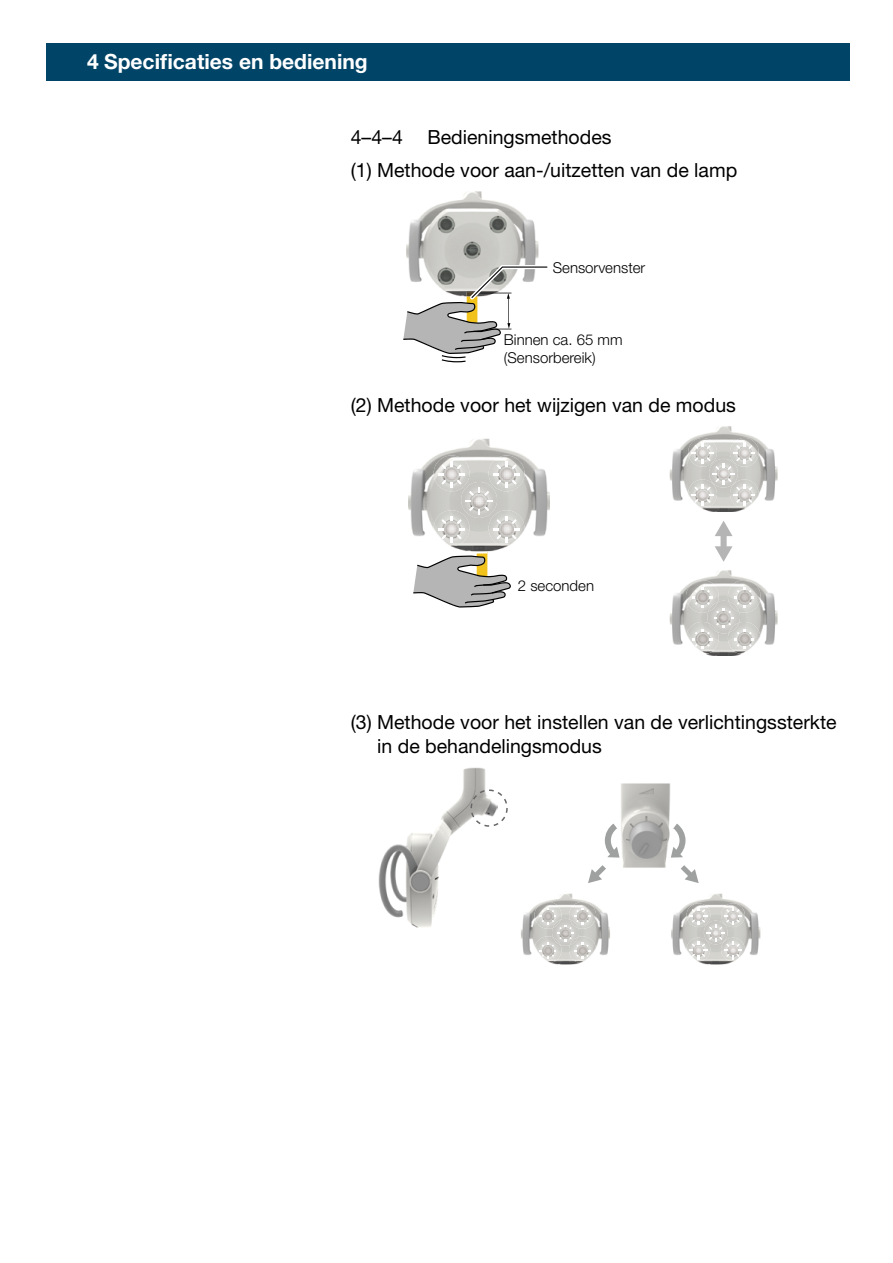
<style>
.page{position:relative;width:893px;height:1263px;background:#fff}
.page>*{position:absolute;margin:0;border:0;box-sizing:border-box;transform-origin:0 0}
.t1{font:700 21px "Helvetica Neue LT Pro";color:#fff}
.t2{font:19.5px/32.5px "Helvetica Neue LT Pro";color:#000}
.t3{font:300 15px/18px "Helvetica Neue LT Pro";color:#000}
</style>
<div class="page">
<div style="left:47px;top:43px;width:803px;height:38px;background:#004467"></div>
<img style="left:406px;top:191px;width:132px;height:74px">
<svg style="left:403px;top:265px;width:145px;height:97px"></svg>
<svg style="left:413px;top:551px;width:98px;height:56px"></svg>
<svg style="left:715px;top:521px;width:17px;height:41px"></svg>
<img style="left:408px;top:439px;width:142px;height:112px">
<img style="left:434px;top:455px;width:36px;height:36px">
<img style="left:489px;top:455px;width:35px;height:36px">
<img style="left:434px;top:510px;width:36px;height:36px">
<img style="left:489px;top:510px;width:35px;height:36px">
<svg style="left:438px;top:461px;width:82px;height:81px;background:#d2d1ce"></svg>
<img style="left:669px;top:426px;width:108px;height:86px">
<img style="left:730px;top:438px;width:29px;height:29px">
<img style="left:688px;top:438px;width:29px;height:29px">
<img style="left:730px;top:479px;width:29px;height:29px">
<img style="left:688px;top:479px;width:29px;height:29px">
<svg style="left:692px;top:442px;width:63px;height:63px;background:#d4d3d0"></svg>
<img style="left:669px;top:570px;width:108px;height:86px">
<img style="left:728px;top:580px;width:33px;height:33px">
<img style="left:686px;top:580px;width:33px;height:33px">
<img style="left:686px;top:622px;width:33px;height:33px">
<svg style="left:693px;top:588px;width:61px;height:61px;background:#d1cfcc"></svg>
<img style="left:378px;top:768px;width:108px;height:160px">
<svg style="left:605px;top:823px;width:13px;height:34px"></svg>
<svg style="left:470px;top:789px;width:38px;height:38px"></svg>
<svg style="left:681px;top:865px;width:18px;height:18px"></svg>
<svg style="left:588px;top:865px;width:18px;height:18px"></svg>
<img style="left:618px;top:783px;width:56px;height:85px">
<svg style="left:671px;top:823px;width:14px;height:34px"></svg>
<img style="left:671px;top:894px;width:89px;height:70px">
<img style="left:721px;top:903px;width:24px;height:24px">
<img style="left:686px;top:903px;width:24px;height:24px">
<img style="left:721px;top:938px;width:24px;height:23px">
<img style="left:686px;top:938px;width:24px;height:23px">
<svg style="left:690px;top:907px;width:52px;height:52px;background:#d5d4d1"></svg>
<img style="left:521px;top:894px;width:89px;height:70px">
<img style="left:569px;top:902px;width:27px;height:27px">
<img style="left:534px;top:902px;width:27px;height:27px">
<img style="left:569px;top:936px;width:27px;height:27px">
<img style="left:534px;top:936px;width:27px;height:27px">
<svg style="left:540px;top:908px;width:50px;height:51px;background:#d1d0cc"></svg>
<p class="t1" style="left:87px;top:48px;width:282px">4 Specificaties en bediening</p>
<p class="t2" style="left:351px;top:121px;width:388px;text-indent:77px">Bedieningsmethodes<br>(1) Methode voor aan-/uitzetten van de lamp</p>
<p class="t2" style="left:351px;top:121px;width:54px">4–4–4</p>
<p class="t3" style="left:553px;top:258px;width:94px">Sensorvenster</p>
<p class="t3" style="left:504px;top:330px;width:120px">Binnen ca. 65 mm (Sensorbereik)</p>
<p class="t2" style="left:351px;top:388px;width:387px">(2) Methode voor het wijzigen van de modus</p>
<p class="t3" style="left:518px;top:576px;width:78px">2 seconden</p>
<p class="t2" style="left:377px;top:710px;width:461px;line-height:24px;text-indent:-26px">(3) Methode voor het instellen van de verlichtingssterkte in de behandelingsmodus</p>
</div>
